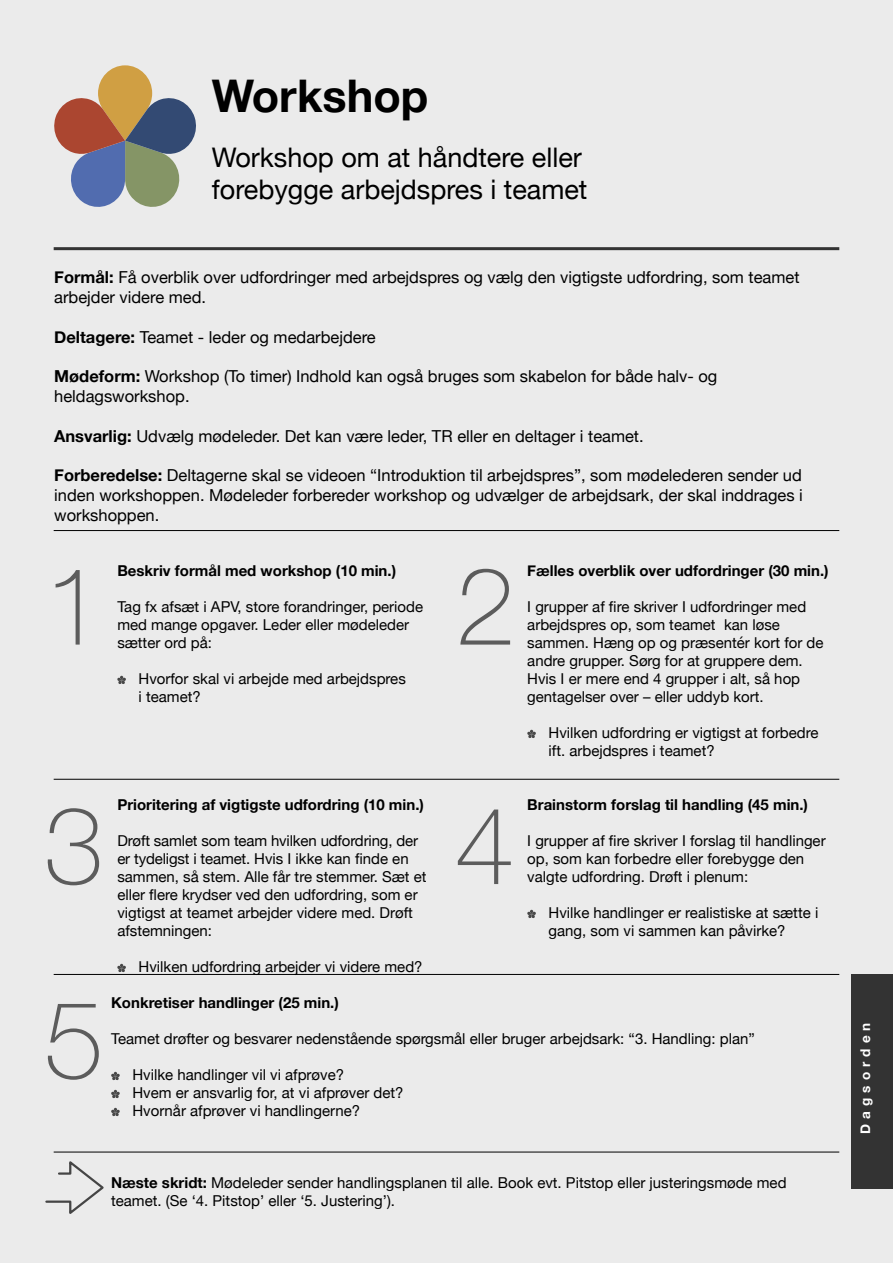
<style>
.page{position:relative;width:893px;height:1263px;background:#ebebeb}
.page>*{position:absolute;margin:0;border:0;box-sizing:border-box;transform-origin:0 0}
.t1{font:100 108px/194.4px "Helvetica Neue";color:#5c5c5c}
.t2{font:700 45px "Helvetica Neue";color:#000}
.t3{font:27px/32.4px "Helvetica Neue";color:#000}
.t4{font:16.5px/19.8px "Helvetica Neue";color:#000}
.t5{font:15px/18px "Helvetica Neue";color:#000}
.t6{font:700 15px "Helvetica Neue";color:#000}
.t7{font:700 13.5px "Helvetica Neue";letter-spacing:.38em;color:#fff}
.s1{font-weight:700}
</style>
<div class="page">
<hr style="left:54px;top:530px;width:785px;height:1px;background:#000">
<hr style="left:54px;top:779px;width:785px;height:1px;background:#000">
<hr style="left:54px;top:974px;width:785px;height:1px;background:#000">
<hr style="left:54px;top:1152px;width:785px;height:1px;background:#000">
<hr style="left:54px;top:247px;width:785px;height:3px;background:#333">
<svg style="left:117px;top:676px;width:9px;height:8px"></svg>
<svg style="left:527px;top:730px;width:9px;height:8px"></svg>
<svg style="left:117px;top:964px;width:9px;height:8px"></svg>
<svg style="left:111px;top:1072px;width:9px;height:8px"></svg>
<svg style="left:111px;top:1090px;width:9px;height:8px"></svg>
<svg style="left:111px;top:1108px;width:9px;height:8px"></svg>
<svg style="left:527px;top:910px;width:9px;height:8px"></svg>
<div style="left:851px;top:974px;width:42px;height:214px;background:#333"></div>
<svg style="left:54px;top:65px;width:142px;height:142px"></svg>
<svg style="left:45px;top:1161px;width:59px;height:53px"></svg>
<h2 class="t2" style="left:212px;top:61px;width:218px">Workshop</h2>
<h3 class="t3" style="left:212px;top:143px;width:377px">Workshop om at håndtere eller forebygge arbejdspres i teamet</h3>
<p class="t4" style="left:54px;top:268px;width:747px"><span class="s1">Formål:</span> Få overblik over udfordringer med arbejdspres og vælg den vigtigste udfordring, som teamet arbejder videre med.</p>
<p class="t4" style="left:54px;top:328px;width:323px"><span class="s1">Deltagere:</span> Teamet - leder og medarbejdere</p>
<p class="t4" style="left:54px;top:367px;width:665px"><span class="s1">Mødeform:</span> Workshop (To timer) Indhold kan også bruges som skabelon for både halv- og heldagsworkshop.</p>
<p class="t4" style="left:54px;top:427px;width:591px"><span class="s1">Ansvarlig:</span> Udvælg mødeleder. Det kan være leder, TR eller en deltager i teamet.</p>
<p class="t4" style="left:54px;top:466px;width:750px;text-align:justify"><span class="s1">Forberedelse:</span> Deltagerne skal se videoen “Introduktion til arbejdspres”, som mødelederen sender ud inden workshoppen. Mødeleder forbereder workshop og udvælger de arbejdsark, der skal inddrages i workshoppen.</p>
<p class="t6" style="left:117px;top:559px;width:280px">Beskriv formål med workshop (10 min.)</p>
<p class="t5" style="left:117px;top:599px;width:307px">Tag fx afsæt i APV, store forandringer, periode med mange opgaver. Leder eller mødeleder sætter ord på:</p>
<p class="t5" style="left:139px;top:671px;width:269px">Hvorfor skal vi arbejde med arbejdspres i teamet?</p>
<h1 class="t1" style="left:44px;top:504px;width:62px">1</h1>
<h1 class="t1" style="left:455px;top:504px;width:62px">2</h1>
<p class="t6" style="left:527px;top:559px;width:303px">Fælles overblik over udfordringer (30 min.)</p>
<p class="t5" style="left:527px;top:599px;width:298px">I grupper af fire skriver I udfordringer med arbejdspres op, som teamet kan løse sammen. Hæng op og præsentér kort for de andre grupper. Sørg for at gruppere dem.<br>Hvis I er mere end 4 grupper i alt, så hop gentagelser over – eller uddyb kort.</p>
<p class="t5" style="left:549px;top:725px;width:272px">Hvilken udfordring er vigtigst at forbedre ift. arbejdspres i teamet?</p>
<p class="t6" style="left:117px;top:793px;width:308px">Prioritering af vigtigste udfordring (10 min.)</p>
<p class="t5" style="left:117px;top:833px;width:311px">Drøft samlet som team hvilken udfordring, der er tydeligst i teamet. Hvis I ikke kan finde en sammen, så stem. Alle får tre stemmer. Sæt et eller flere krydser ved den udfordring, som er vigtigst at teamet arbejder videre med. Drøft afstemningen:</p>
<p class="t5" style="left:139px;top:959px;width:285px">Hvilken udfordring arbejder vi videre med?</p>
<p class="t6" style="left:111px;top:991px;width:229px">Konkretiser handlinger (25 min.)</p>
<p class="t5" style="left:111px;top:1031px;width:645px">Teamet drøfter og besvarer nedenstående spørgsmål eller bruger arbejdsark: “3. Handling: plan”</p>
<p class="t5" style="left:132px;top:1067px;width:273px">Hvilke handlinger vil vi afprøve?<br>Hvem er ansvarlig for, at vi afprøver det?<br>Hvornår afprøver vi handlingerne?</p>
<p class="t6" style="left:527px;top:793px;width:282px">Brainstorm forslag til handling (45 min.)</p>
<p class="t5" style="left:527px;top:833px;width:300px">I grupper af fire skriver I forslag til handlinger op, som kan forbedre eller forebygge den valgte udfordring. Drøft i plenum:</p>
<p class="t5" style="left:549px;top:905px;width:271px">Hvilke handlinger er realistiske at sætte i gang, som vi sammen kan påvirke?</p>
<h1 class="t1" style="left:44px;top:744px;width:62px">3<br>5</h1>
<h1 class="t1" style="left:455px;top:744px;width:62px">4</h1>
<p class="t5" style="left:111px;top:1175px;width:677px"><span class="s1">Næste skridt:</span> Mødeleder sender handlingsplanen til alle. Book evt. Pitstop eller justeringsmøde med teamet. (Se ‘4. Pitstop’ eller ‘5. Justering’).</p>
<p class="t7" style="left:855px;top:1134px;width:113px;rotate:-90deg">Dagsorden</p>
</div>
